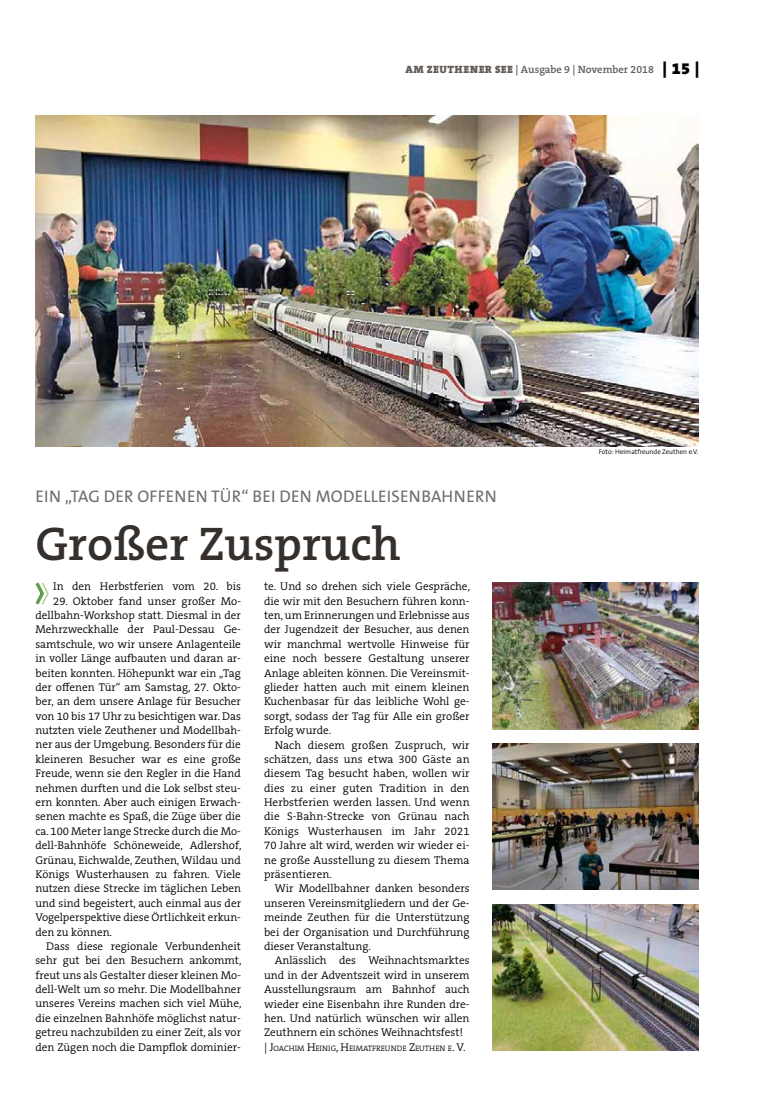
<style>
.page{position:relative;width:762px;height:1117px;background:#fff}
.page>*{position:absolute;margin:0;border:0;box-sizing:border-box;transform-origin:0 0}
.t1{font:600 47.5px "The Serif B W6";color:#36302d}
.t2{font:16.88px "The Sans B W5 Plain";letter-spacing:.015em;color:#716c69}
.t3{font:300 11.25px/14.4px "The Serif B W4";color:#000;text-align:justify}
.t4{font:600 10.62px "The Serif B W6";color:#615c58}
.t5{font:300 7.88px "The Serif B W4";color:#000}
.t6{font:300 6.88px "The Sans B W4";color:#000}
.s1{font-family:"The Serif B W9";font-weight:900}
.s2{font-family:"The Serif B W9";font-weight:900;font-size:16.25px;color:#000}
.s3{font-size:11.25px}
</style>
<div class="page">
<img style="left:35px;top:115px;width:663px;height:331px">
<img style="left:493px;top:583px;width:205px;height:146px">
<img style="left:493px;top:904px;width:205px;height:146px">
<svg style="left:35px;top:582px;width:14px;height:23px"></svg>
<img style="left:493px;top:743px;width:205px;height:146px">
<p class="t4" style="left:405px;top:63px;width:295px"><span class="s1">AM ZEUTHENER SEE</span> | Ausgabe 9 | November 2018 <span class="s2">| 15 |</span></p>
<h2 class="t2" style="left:36px;top:485px;width:463px">EIN „TAG DER OFFENEN TÜR“ BEI DEN MODELLEISENBAHNERN</h2>
<h1 class="t1" style="left:35px;top:513px;width:367px">Großer Zuspruch</h1>
<p class="t3" style="left:53px;top:579px;width:189px">In den Herbstferien vom 20. bis</p>
<p class="t3" style="left:35px;top:593px;width:208px;text-indent:18px">29. Oktober fand unser großer Mo&shy;dellbahn-Workshop statt. Diesmal in der Mehrzweckhalle der Paul-Dessau Ge&shy;samtschule, wo wir unsere Anlagenteile in voller Länge aufbauten und daran ar&shy;beiten konnten. Höhepunkt war ein „Tag der offenen Tür“ am Samstag, 27. Okto&shy;ber, an dem unsere Anlage für Besucher von 10 bis 17 Uhr zu besichtigen war. Das nutzten viele Zeuthener und Modellbah&shy;ner aus der Umgebung. Besonders für die kleineren Besucher war es eine große Freude, wenn sie den Regler in die Hand nehmen durften und die Lok selbst steu&shy;ern konnten. Aber auch einigen Erwach&shy;senen machte es Spaß, die Züge über die ca. 100 Meter lange Strecke durch die Mo&shy;dell-Bahnhöfe Schöneweide, Adlershof, Grünau, Eichwalde, Zeuthen, Wildau und Königs Wusterhausen zu fahren. Viele nutzen diese Strecke im täglichen Leben und sind begeistert, auch einmal aus der Vogelperspektive diese Örtlichkeit erkun&shy;den zu können.</p>
<p class="t3" style="left:35px;top:938px;width:208px;text-indent:11px">Dass diese regionale Verbundenheit sehr gut bei den Besuchern ankommt, freut uns als Gestalter dieser kleinen Mo&shy;dell-Welt um so mehr. Die Modellbahner unseres Vereins machen sich viel Mühe, die einzelnen Bahnhöfe möglichst natur&shy;getreu nachzubilden zu einer Zeit, als vor den Zügen noch die Dampflok dominier-</p>
<p class="t3" style="left:264px;top:579px;width:208px">te. Und so drehen sich viele Gespräche, die wir mit den Besuchern führen konn&shy;ten, um Erinnerungen und Erlebnisse aus der Jugendzeit der Besucher, aus denen wir manchmal wertvolle Hinweise für eine noch bessere Gestaltung unserer Anlage ableiten können. Die Vereinsmit&shy;glieder hatten auch mit einem kleinen Kuchenbasar für das leibliche Wohl ge&shy;sorgt, sodass der Tag für Alle ein großer Erfolg wurde.</p>
<p class="t3" style="left:264px;top:737px;width:207px;text-indent:11px">Nach diesem großen Zuspruch, wir schätzen, dass uns etwa 300 Gäste an diesem Tag besucht haben, wollen wir dies zu einer guten Tradition in den Herbstferien werden lassen. Und wenn die S-Bahn-Strecke von Grünau nach Königs Wusterhausen im Jahr 2021<br>70 Jahre alt wird, werden wir wieder ei&shy;ne große Ausstellung zu diesem Thema präsentieren.</p>
<p class="t3" style="left:264px;top:881px;width:207px;text-indent:11px">Wir Modellbahner danken besonders unseren Vereinsmitgliedern und der Ge&shy;meinde Zeuthen für die Unterstützung bei der Organisation und Durchführung dieser Veranstaltung.</p>
<p class="t3" style="left:264px;top:953px;width:207px;text-indent:11px">Anlässlich des Weihnachtsmarktes und in der Adventszeit wird in unserem Ausstellungsraum am Bahnhof auch wieder eine Eisenbahn ihre Runden dre&shy;hen. Und natürlich wünschen wir allen Zeuthnern ein schönes Weihnachtsfest!</p>
<p class="t5" style="left:264px;top:1042px;width:203px"><span class="s3">| J</span>OACHIM <span class="s3">H</span>EINIG<span class="s3">, H</span>EIMATFREUNDE <span class="s3">Z</span>EUTHEN E<span class="s3">. V.</span></p>
<p class="t6" style="left:599px;top:447px;width:101px">Foto: Heimatfreunde Zeuthen e.V.</p>
</div>
